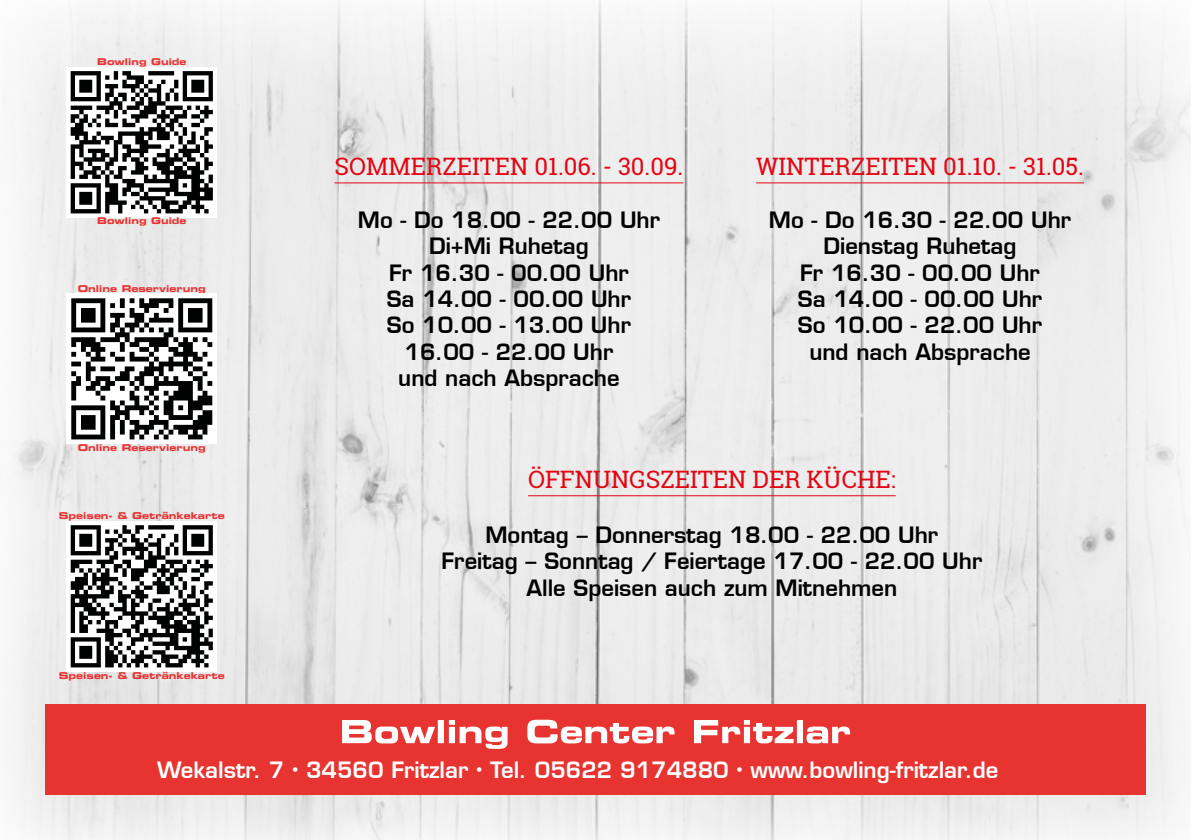
<style>
.page{position:relative;width:1191px;height:840px;background:#fff}
.page>*{position:absolute;margin:0;border:0;box-sizing:border-box;transform-origin:0 0}
.t1{font:24px "Roboto Slab";color:#e30613}
.t2{font:600 22px/26.4px "Eurostile LT";color:#000;text-align:center}
.t3{font:600 22px "Eurostile LT";color:#fff}
.t4{font:9.4px "Eurostile LT Bold Extended Two";color:#e73433}
</style>
<div class="page">
<img style="left:9px;top:0;width:1182px;height:839px">
<div style="left:45px;top:703px;width:1100px;height:91px;background:#e73431"></div>
<svg style="left:342px;top:719px;width:508px;height:29px"></svg>
<hr style="left:334px;top:182px;width:349px;height:1px;background:#e30613">
<hr style="left:756px;top:182px;width:328px;height:1px;background:#e30613">
<div style="left:66px;top:67px;width:151px;height:150px;background:#fff"></div>
<svg style="left:71px;top:71px;width:142px;height:142px"></svg>
<hr style="left:528px;top:495px;width:367px;height:1px;background:#e30613">
<div style="left:66px;top:520px;width:151px;height:151px;background:#fff"></div>
<svg style="left:71px;top:525px;width:142px;height:142px"></svg>
<div style="left:66px;top:293px;width:151px;height:151px;background:#fff"></div>
<svg style="left:71px;top:298px;width:141px;height:141px"></svg>
<p class="t4" style="left:97px;top:55px;width:91px">Bowling Guide</p>
<p class="t4" style="left:97px;top:214px;width:91px">Bowling Guide</p>
<p class="t4" style="left:78px;top:282px;width:129px">Online Reservierung</p>
<p class="t4" style="left:78px;top:441px;width:129px">Online Reservierung</p>
<p class="t4" style="left:59px;top:509px;width:167px">Speisen- &amp; Getränkekarte</p>
<p class="t4" style="left:59px;top:668px;width:167px">Speisen- &amp; Getränkekarte</p>
<p class="t1" style="left:334px;top:150px;width:350px">SOMMERZEITEN 01.06. - 30.09.</p>
<p class="t2" style="left:358px;top:206px;width:304px">Mo - Do 18.00 - 22.00 Uhr<br>Di+Mi Ruhetag<br>Fr 16.30 - 00.00 Uhr<br>Sa 14.00 - 00.00 Uhr<br>So 10.00 - 13.00 Uhr<br>16.00 - 22.00 Uhr<br>und nach Absprache</p>
<p class="t1" style="left:756px;top:150px;width:329px">WINTERZEITEN 01.10. - 31.05.</p>
<p class="t2" style="left:769px;top:206px;width:304px">Mo - Do 16.30 - 22.00 Uhr<br>Dienstag Ruhetag<br>Fr 16.30 - 00.00 Uhr<br>Sa 14.00 - 00.00 Uhr<br>So 10.00 - 22.00 Uhr<br>und nach Absprache</p>
<p class="t1" style="left:528px;top:462px;width:369px">ÖFFNUNGSZEITEN DER KÜCHE:</p>
<p class="t2" style="left:441px;top:521px;width:542px">Montag – Donnerstag 18.00 - 22.00 Uhr<br>Freitag – Sonntag / Feiertage 17.00 - 22.00 Uhr<br>Alle Speisen auch zum Mitnehmen</p>
<p class="t3" style="left:157px;top:755px;width:843px">Wekalstr. 7 <sup>•</sup> 34560 Fritzlar <sup>•</sup> Tel. 05622 9174880 <sup>•</sup> www.bowling-fritzlar.de</p>
</div>
